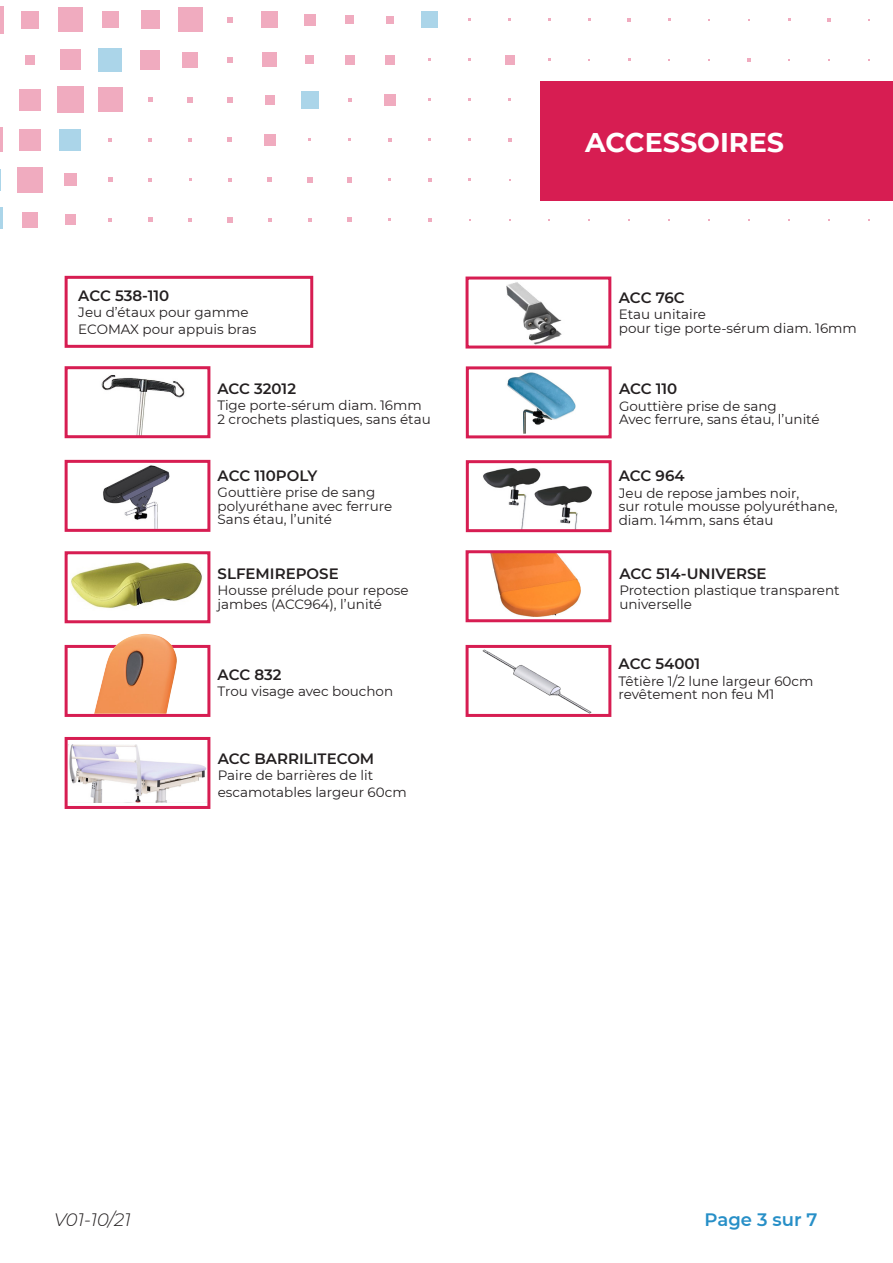
<style>
.page{position:relative;width:893px;height:1263px;background:#fff}
.page>*{position:absolute;margin:0;border:0;box-sizing:border-box;transform-origin:0 0}
.t1{font:700 27px "Montserrat";color:#fff}
.t2{font:italic 300 18px "Montserrat";color:#231f20}
.t3{font:600 18px "Montserrat";color:#278fc7}
.t4{font:600 15px "Montserrat";color:#231f20}
.t5{font:13.5px "Montserrat";color:#231f20}
</style>
<div class="page">
<hr style="left:0;top:208px;width:2px;height:21px;background:#1c8ec4">
<svg style="left:0;top:169px;width:1px;height:22px"></svg>
<hr style="left:0;top:127px;width:3px;height:25px;background:#d71d52">
<hr style="left:0;top:6px;width:4px;height:28px;background:#f0abbf">
<div style="left:22px;top:212px;width:16px;height:16px;background:#f0abbf"></div>
<div style="left:18px;top:167px;width:25px;height:25px;background:#f0abbf"></div>
<div style="left:20px;top:129px;width:21px;height:21px;background:#f0abbf"></div>
<div style="left:20px;top:89px;width:21px;height:22px;background:#f0abbf"></div>
<div style="left:25px;top:55px;width:10px;height:10px;background:#f0abbf"></div>
<div style="left:21px;top:11px;width:18px;height:18px;background:#f0abbf"></div>
<div style="left:65px;top:215px;width:10px;height:10px;background:#f0abbf"></div>
<div style="left:64px;top:174px;width:12px;height:12px;background:#f0abbf"></div>
<div style="left:59px;top:129px;width:22px;height:22px;background:#abd5e9"></div>
<div style="left:57px;top:87px;width:26px;height:26px;background:#f0abbf"></div>
<div style="left:60px;top:50px;width:20px;height:20px;background:#f0abbf"></div>
<div style="left:58px;top:8px;width:24px;height:24px;background:#f0abbf"></div>
<svg style="left:108px;top:218px;width:4px;height:4px"></svg>
<svg style="left:108px;top:177px;width:4px;height:5px"></svg>
<svg style="left:108px;top:138px;width:4px;height:4px"></svg>
<div style="left:98px;top:87px;width:25px;height:25px;background:#f0abbf"></div>
<div style="left:98px;top:48px;width:24px;height:24px;background:#abd5e9"></div>
<div style="left:102px;top:12px;width:16px;height:16px;background:#f0abbf"></div>
<svg style="left:148px;top:217px;width:4px;height:5px"></svg>
<svg style="left:148px;top:178px;width:4px;height:4px"></svg>
<svg style="left:148px;top:138px;width:4px;height:4px"></svg>
<svg style="left:148px;top:98px;width:4px;height:4px"></svg>
<div style="left:140px;top:50px;width:20px;height:20px;background:#f0abbf"></div>
<div style="left:141px;top:11px;width:18px;height:18px;background:#f0abbf"></div>
<svg style="left:188px;top:218px;width:4px;height:3px"></svg>
<svg style="left:188px;top:138px;width:4px;height:4px"></svg>
<svg style="left:187px;top:97px;width:6px;height:5px"></svg>
<div style="left:182px;top:52px;width:16px;height:16px;background:#f0abbf"></div>
<div style="left:178px;top:8px;width:24px;height:24px;background:#f0abbf"></div>
<svg style="left:227px;top:217px;width:5px;height:5px"></svg>
<svg style="left:228px;top:178px;width:4px;height:4px"></svg>
<svg style="left:228px;top:138px;width:4px;height:4px"></svg>
<svg style="left:227px;top:97px;width:6px;height:5px"></svg>
<svg style="left:227px;top:57px;width:5px;height:5px"></svg>
<svg style="left:227px;top:17px;width:6px;height:6px"></svg>
<svg style="left:268px;top:218px;width:4px;height:4px"></svg>
<svg style="left:268px;top:177px;width:4px;height:5px"></svg>
<div style="left:264px;top:134px;width:11px;height:11px;background:#f0abbf"></div>
<div style="left:265px;top:95px;width:9px;height:9px;background:#f0abbf"></div>
<div style="left:263px;top:53px;width:14px;height:14px;background:#f0abbf"></div>
<div style="left:262px;top:12px;width:16px;height:16px;background:#f0abbf"></div>
<svg style="left:308px;top:218px;width:4px;height:3px"></svg>
<svg style="left:307px;top:177px;width:5px;height:5px"></svg>
<div style="left:301px;top:91px;width:18px;height:18px;background:#abd5e9"></div>
<div style="left:306px;top:56px;width:8px;height:8px;background:#f0abbf"></div>
<div style="left:304px;top:14px;width:11px;height:11px;background:#f0abbf"></div>
<svg style="left:347px;top:217px;width:5px;height:5px"></svg>
<svg style="left:347px;top:177px;width:5px;height:5px"></svg>
<svg style="left:348px;top:98px;width:4px;height:4px"></svg>
<div style="left:345px;top:55px;width:9px;height:9px;background:#f0abbf"></div>
<div style="left:346px;top:16px;width:8px;height:8px;background:#f0abbf"></div>
<div style="left:384px;top:94px;width:11px;height:11px;background:#f0abbf"></div>
<div style="left:385px;top:55px;width:10px;height:10px;background:#f0abbf"></div>
<div style="left:386px;top:16px;width:8px;height:8px;background:#f0abbf"></div>
<svg style="left:428px;top:218px;width:4px;height:4px"></svg>
<div style="left:421px;top:12px;width:17px;height:16px;background:#abd5e9"></div>
<svg style="left:508px;top:138px;width:3px;height:4px"></svg>
<div style="left:505px;top:55px;width:9px;height:10px;background:#f0abbf"></div>
<svg style="left:628px;top:18px;width:3px;height:4px"></svg>
<svg style="left:827px;top:18px;width:4px;height:4px"></svg>
<div style="left:540px;top:81px;width:353px;height:119px;background:#d71d52"></div>
<div style="left:65px;top:276px;width:248px;height:72px;border:3px solid #d71d52"></div>
<img style="left:101px;top:375px;width:84px;height:59px">
<div style="left:65px;top:366px;width:145px;height:72px;border:3px solid #d71d52"></div>
<img style="left:103px;top:465px;width:67px;height:63px">
<div style="left:65px;top:460px;width:145px;height:72px;border:3px solid #d71d52"></div>
<img style="left:490px;top:554px;width:91px;height:63px">
<div style="left:65px;top:551px;width:145px;height:72px;border:3px solid #d71d52"></div>
<div style="left:466px;top:550px;width:145px;height:72px;border:3px solid #d71d52"></div>
<img style="left:71px;top:562px;width:131px;height:46px">
<div style="left:466px;top:645px;width:145px;height:72px;border:3px solid #d71d52"></div>
<img style="left:483px;top:649px;width:114px;height:68px">
<div style="left:65px;top:645px;width:145px;height:72px;border:3px solid #d71d52"></div>
<img style="left:94px;top:634px;width:83px;height:80px">
<img style="left:483px;top:468px;width:109px;height:60px">
<div style="left:466px;top:460px;width:146px;height:72px;border:3px solid #d71d52"></div>
<img style="left:478px;top:276px;width:112px;height:69px">
<div style="left:466px;top:277px;width:145px;height:72px;border:3px solid #d71d52"></div>
<div style="left:65px;top:737px;width:145px;height:72px;border:3px solid #d71d52"></div>
<img style="left:69px;top:745px;width:137px;height:57px">
<img style="left:507px;top:372px;width:69px;height:62px">
<div style="left:466px;top:366px;width:146px;height:72px;border:3px solid #d71d52"></div>
<p class="t4" style="left:78px;top:285px;width:93px">ACC 538-110</p>
<p class="t5" style="left:78px;top:303px;width:172px">Jeu d’étaux pour gamme</p>
<p class="t5" style="left:78px;top:320px;width:180px">ECOMAX pour appuis bras</p>
<p class="t4" style="left:217px;top:378px;width:80px">ACC 32012</p>
<p class="t5" style="left:217px;top:396px;width:206px">Tige porte-sérum diam. 16mm</p>
<p class="t5" style="left:217px;top:409px;width:215px">2 crochets plastiques, sans étau</p>
<p class="t4" style="left:218px;top:465px;width:101px">ACC 110POLY</p>
<p class="t5" style="left:218px;top:483px;width:159px">Gouttière prise de sang</p>
<p class="t5" style="left:218px;top:496px;width:176px">polyuréthane avec ferrure</p>
<p class="t5" style="left:218px;top:510px;width:116px">Sans étau, l’unité</p>
<p class="t4" style="left:218px;top:562px;width:123px">SLFEMIREPOSE</p>
<p class="t5" style="left:218px;top:581px;width:192px">Housse prélude pour repose</p>
<p class="t5" style="left:218px;top:594px;width:166px">jambes (ACC964), l’unité</p>
<p class="t4" style="left:218px;top:664px;width:65px">ACC 832</p>
<p class="t5" style="left:218px;top:682px;width:177px">Trou visage avec bouchon</p>
<p class="t4" style="left:218px;top:748px;width:158px">ACC BARRILITECOM</p>
<p class="t5" style="left:218px;top:766px;width:157px">Paire de barrières de lit</p>
<p class="t5" style="left:218px;top:783px;width:191px">escamotables largeur 60cm</p>
<p class="t1" style="left:585px;top:123px;width:200px">ACCESSOIRES</p>
<p class="t4" style="left:619px;top:287px;width:67px">ACC 76C</p>
<p class="t5" style="left:619px;top:305px;width:89px">Etau unitaire</p>
<p class="t5" style="left:619px;top:319px;width:239px">pour tige porte-sérum diam. 16mm</p>
<p class="t4" style="left:619px;top:378px;width:60px">ACC 110</p>
<p class="t5" style="left:619px;top:396px;width:159px">Gouttière prise de sang</p>
<p class="t5" style="left:619px;top:410px;width:202px">Avec ferrure, sans étau, l’unité</p>
<p class="t4" style="left:619px;top:465px;width:67px">ACC 964</p>
<p class="t5" style="left:619px;top:484px;width:182px">Jeu de repose jambes noir,</p>
<p class="t5" style="left:619px;top:497px;width:220px">sur rotule mousse polyuréthane,</p>
<p class="t5" style="left:619px;top:511px;width:156px">diam. 14mm, sans étau</p>
<p class="t4" style="left:619px;top:562px;width:149px">ACC 514-UNIVERSE</p>
<p class="t5" style="left:619px;top:581px;width:222px">Protection plastique transparent</p>
<p class="t5" style="left:619px;top:594px;width:74px">universelle</p>
<p class="t4" style="left:619px;top:653px;width:83px">ACC 54001</p>
<p class="t5" style="left:619px;top:671px;width:196px">Têtière 1/2 lune largeur 60cm</p>
<p class="t5" style="left:619px;top:685px;width:157px">revêtement non feu M1</p>
<h2 class="t2" style="left:54px;top:1208px;width:78px">V01-10/21</h2>
<h2 class="t3" style="left:705px;top:1207px;width:114px">Page 3 sur 7</h2>
</div>
